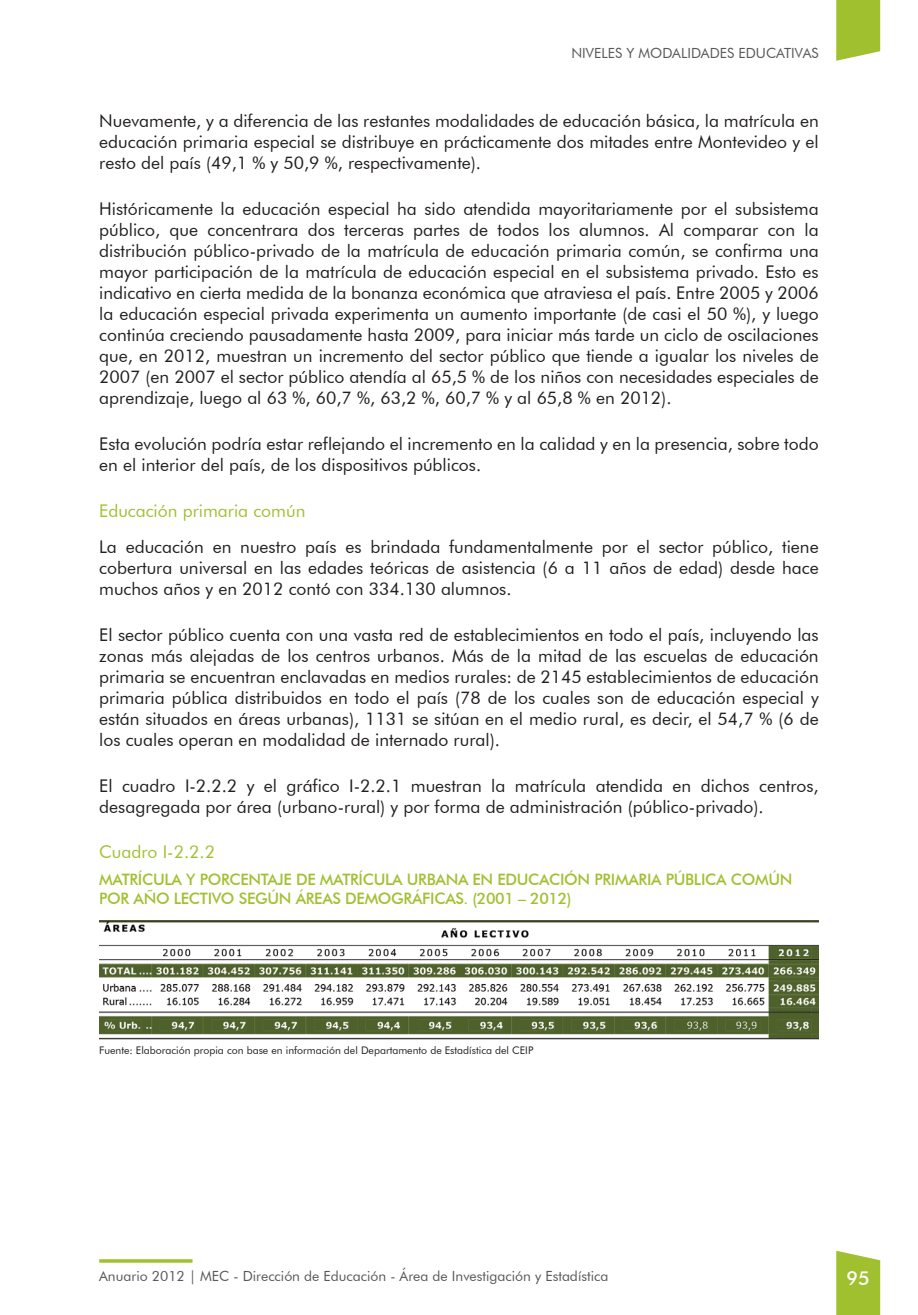
<style>
.page{position:relative;width:918px;height:1315px;background:#fff}
.page>*{position:absolute;margin:0;border:0;box-sizing:border-box;transform-origin:0 0}
.t1{font:500 19.25px "Futura BT";color:#fff}
.t2{font:17.5px/21px "Futura BT";color:#231f20;text-align:justify}
.t3{font:17.5px "Futura BT";color:#a1c030}
.t4{font:500 15.75px/18.9px "Futura BT";letter-spacing:-.02em;color:#a1c030}
.t5{font:14px "Futura BT";color:#57585a}
.t6{font:10.5px "Futura BT";color:#231f20}
</style>
<div class="page">
<svg style="left:836px;top:0;width:44px;height:61px;background:#a9c542"></svg>
<svg style="left:836px;top:1250px;width:44px;height:65px;background:#a9c542"></svg>
<hr style="left:99px;top:1259px;width:93px;height:3px;background:#a1c030">
<img style="left:99px;top:920px;width:720px;height:119px">
<p class="t5" style="left:571px;top:44px;width:249px">NIVELES Y MODALIDADES EDUCATIVAS</p>
<p class="t2" style="left:99px;top:111px;width:721px">Nuevamente, y a diferencia de las restantes modalidades de educación básica, la matrícula en educación primaria especial se distribuye en prácticamente dos mitades entre Montevideo y el resto del país (49,1 % y 50,9 %, respectivamente).</p>
<p class="t2" style="left:99px;top:198px;width:721px">Históricamente la educación especial ha sido atendida mayoritariamente por el subsistema público, que concentrara dos terceras partes de todos los alumnos. Al comparar con la distribución público-privado de la matrícula de educación primaria común, se confirma una mayor participación de la matrícula de educación especial en el subsistema privado. Esto es indicativo en cierta medida de la bonanza económica que atraviesa el país. Entre 2005 y 2006 la educación especial privada experimenta un aumento importante (de casi el 50 %), y luego continúa creciendo pausadamente hasta 2009, para iniciar más tarde un ciclo de oscilaciones que, en 2012, muestran un incremento del sector público que tiende a igualar los niveles de 2007 (en 2007 el sector público atendía al 65,5 % de los niños con necesidades especiales de aprendizaje, luego al 63 %, 60,7 %, 63,2 %, 60,7 % y al 65,8 % en 2012).</p>
<p class="t2" style="left:99px;top:433px;width:721px">Esta evolución podría estar reflejando el incremento en la calidad y en la presencia, sobre todo en el interior del país, de los dispositivos públicos.</p>
<p class="t3" style="left:99px;top:500px;width:208px">Educación primaria común</p>
<p class="t2" style="left:99px;top:536px;width:721px">La educación en nuestro país es brindada fundamentalmente por el sector público, tiene cobertura universal en las edades teóricas de asistencia (6 a 11 años de edad) desde hace muchos años y en 2012 contó con 334.130 alumnos.</p>
<p class="t2" style="left:99px;top:624px;width:721px">El sector público cuenta con una vasta red de establecimientos en todo el país, incluyendo las zonas más alejadas de los centros urbanos. Más de la mitad de las escuelas de educación primaria se encuentran enclavadas en medios rurales: de 2145 establecimientos de educación primaria pública distribuidos en todo el país (78 de los cuales son de educación especial y están situados en áreas urbanas), 1131 se sitúan en el medio rural, es decir, el 54,7 % (6 de los cuales operan en modalidad de internado rural).</p>
<p class="t2" style="left:99px;top:774px;width:721px">El cuadro I-2.2.2 y el gráfico I-2.2.1 muestran la matrícula atendida en dichos centros, desagregada por área (urbano-rural) y por forma de administración (público-privado).</p>
<p class="t3" style="left:99px;top:841px;width:117px">Cuadro I-2.2.2</p>
<p class="t4" style="left:99px;top:870px;width:694px">MATRÍCULA Y PORCENTAJE DE MATRÍCULA URBANA EN EDUCACIÓN PRIMARIA PÚBLICA COMÚN<br>POR AÑO LECTIVO SEGÚN ÁREAS DEMOGRÁFICAS. (2001 – 2012)</p>
<p class="t6" style="left:99px;top:1044px;width:435px">Fuente: Elaboración propia con base en información del Departamento de Estadística del CEIP</p>
<p class="t5" style="left:99px;top:1267px;width:510px">Anuario 2012 | MEC - Dirección de Educación - Área de Investigación y Estadística</p>
<p class="t1" style="left:846px;top:1266px;width:25px">95</p>
</div>
